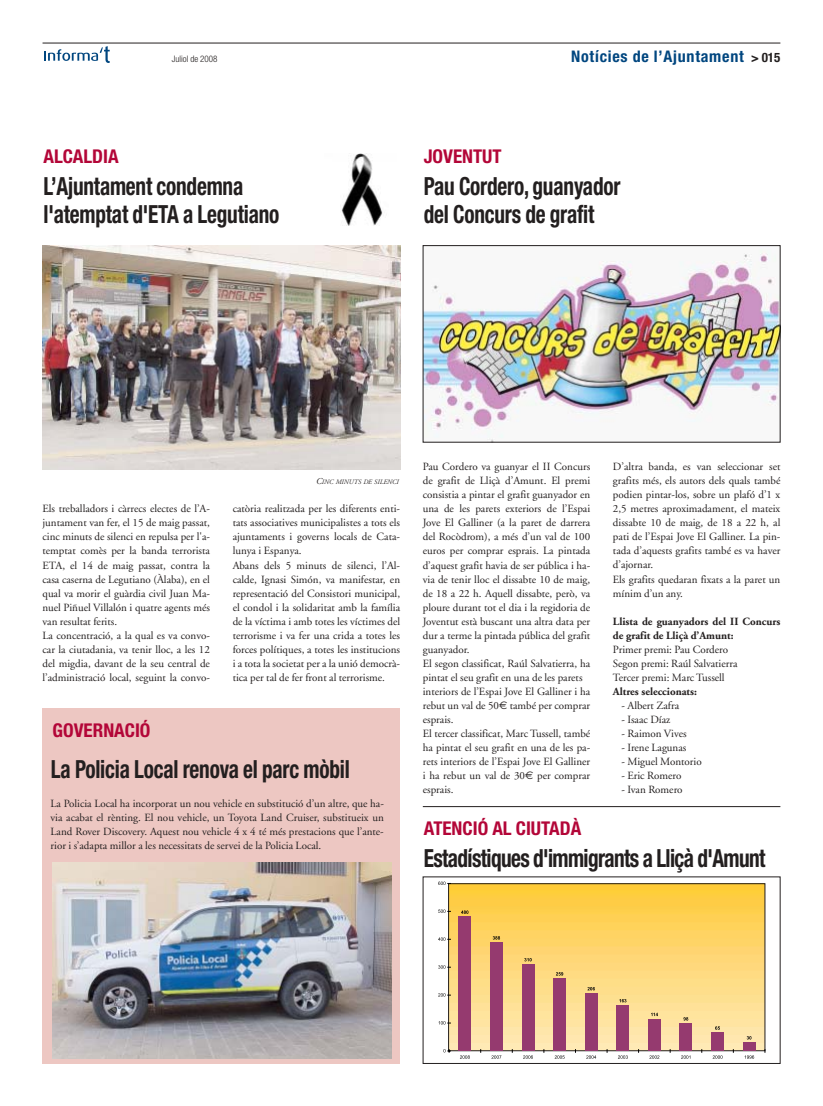
<style>
.page{position:relative;width:823px;height:1106px;background:#fff}
.page>*{position:absolute;margin:0;border:0;box-sizing:border-box;transform-origin:0 0}
.t1{font:700 condensed 25px/28px "Helvetica Neue";letter-spacing:-.01em;color:#231f1f;scale:.85 1}
.t2{font:700 condensed 25px "Helvetica Neue";letter-spacing:-.03em;color:#231f1f;scale:.85 1}
.t3{font:700 condensed 19px "Helvetica Neue";color:#b30638}
.t4{font:700 condensed 16px "Helvetica Neue";letter-spacing:.05em;color:#00467f}
.t5{font:11px/14px "Adobe Garamond";color:#231f1f}
.t6{font:700 11px/14px "Adobe Garamond";color:#231f1f}
.t7{font:300 condensed 9px "Helvetica Neue";color:#231f1f}
.t8{font:italic 6.8px "Adobe Garamond";color:#231f1f}
.s1{font-size:13px;color:#231f1f}
.s2{font-size:9px}
.s3{font-family:"Euro Sans"}
</style>
<div class="page">
<hr style="left:42px;top:43px;width:738px;height:1px;background:#231f1f">
<svg style="left:44px;top:46px;width:66px;height:17px"></svg>
<img style="left:42px;top:245px;width:358px;height:224px">
<img style="left:341px;top:154px;width:42px;height:72px">
<img style="left:424px;top:249px;width:354px;height:191px">
<div style="left:422px;top:245px;width:358px;height:197px;border:1px solid #231f1f"></div>
<img style="left:450px;top:885px;width:312px;height:163px">
<div style="left:448px;top:883px;width:316px;height:167px;border:1px solid #231f1f"></div>
<div style="left:458px;top:917px;width:13px;height:134px;background:#953a6f"></div>
<div style="left:490px;top:942px;width:12px;height:109px;background:#953a6f"></div>
<div style="left:521px;top:964px;width:13px;height:87px;background:#953a6f"></div>
<div style="left:553px;top:978px;width:12px;height:73px;background:#953a6f"></div>
<div style="left:584px;top:993px;width:13px;height:58px;background:#953a6f"></div>
<div style="left:616px;top:1005px;width:12px;height:46px;background:#953a6f"></div>
<div style="left:647px;top:1019px;width:13px;height:32px;background:#953a6f"></div>
<div style="left:679px;top:1023px;width:13px;height:28px;background:#953a6f"></div>
<div style="left:710px;top:1032px;width:13px;height:19px;background:#953a6f"></div>
<div style="left:742px;top:1042px;width:13px;height:9px;background:#953a6f"></div>
<svg style="left:461px;top:910px;width:7px;height:3px"></svg>
<svg style="left:492px;top:936px;width:7px;height:3px"></svg>
<svg style="left:524px;top:958px;width:7px;height:3px"></svg>
<svg style="left:555px;top:972px;width:8px;height:3px"></svg>
<svg style="left:587px;top:987px;width:7px;height:3px"></svg>
<svg style="left:619px;top:999px;width:7px;height:3px"></svg>
<svg style="left:650px;top:1012px;width:7px;height:4px"></svg>
<svg style="left:683px;top:1017px;width:4px;height:3px"></svg>
<svg style="left:714px;top:1026px;width:5px;height:3px"></svg>
<svg style="left:746px;top:1036px;width:5px;height:3px"></svg>
<svg style="left:443px;top:1049px;width:7px;height:3px"></svg>
<svg style="left:438px;top:1021px;width:12px;height:3px"></svg>
<svg style="left:438px;top:993px;width:12px;height:3px"></svg>
<svg style="left:438px;top:965px;width:12px;height:3px"></svg>
<svg style="left:438px;top:937px;width:12px;height:3px"></svg>
<svg style="left:438px;top:909px;width:12px;height:3px"></svg>
<svg style="left:438px;top:881px;width:12px;height:4px"></svg>
<svg style="left:460px;top:1055px;width:9px;height:3px"></svg>
<svg style="left:491px;top:1055px;width:10px;height:3px"></svg>
<svg style="left:523px;top:1055px;width:9px;height:3px"></svg>
<svg style="left:554px;top:1055px;width:10px;height:3px"></svg>
<svg style="left:586px;top:1055px;width:9px;height:3px"></svg>
<svg style="left:618px;top:1055px;width:9px;height:3px"></svg>
<svg style="left:649px;top:1055px;width:10px;height:3px"></svg>
<svg style="left:681px;top:1055px;width:9px;height:3px"></svg>
<svg style="left:712px;top:1055px;width:10px;height:3px"></svg>
<svg style="left:744px;top:1055px;width:9px;height:3px"></svg>
<div style="left:42px;top:708px;width:358px;height:355px;background:#edc7c2"></div>
<img style="left:52px;top:862px;width:339px;height:196px">
<hr style="left:422px;top:806px;width:358px;height:1px;background:#231f1f">
<h2 class="t3" style="left:43px;top:149px;width:76px">ALCALDIA</h2>
<p class="t7" style="left:172px;top:55px;width:47px">Juliol de 2008</p>
<h3 class="t4" style="left:570px;top:50px;width:211px">Notícies de l’Ajuntament <span class="s1">&gt; 015</span></h3>
<h2 class="t3" style="left:423px;top:149px;width:79px">JOVENTUT</h2>
<h1 class="t1" style="left:43px;top:174px;width:279px">L’Ajuntament condemna l'atemptat d'ETA a Legutiano</h1>
<h1 class="t1" style="left:423px;top:174px;width:233px">Pau Cordero, guanyador del Concurs de grafit</h1>
<p class="t8" style="left:316px;top:479px;width:84px"><span class="s2">C</span>INC MINUTS DE SILENCI</p>
<p class="t5" style="left:42px;top:503px;width:169px">Els treballadors i càrrecs electes de l’A&shy;juntament van fer, el 15 de maig passat, cinc minuts de silenci en repulsa per l'a&shy;temptat comès per la banda terrorista ETA, el 14 de maig passat, contra la casa caserna de Legutiano (Àlaba), en el qual va morir el guàrdia civil Juan Ma&shy;nuel Piñuel Villalón i quatre agents més van resultat ferits.<br>La concentració, a la qual es va convo&shy;car la ciutadania, va tenir lloc, a les 12 del migdia, davant de la seu central de l’administració local, seguint la convo-</p>
<p class="t5" style="left:232px;top:503px;width:169px">catòria realitzada per les diferents enti&shy;tats associatives municipalistes a tots els ajuntaments i governs locals de Cata&shy;lunya i Espanya.<br>Abans dels 5 minuts de silenci, l’Al&shy;calde, Ignasi Simón, va manifestar, en representació del Consistori municipal, el condol i la solidaritat amb la família de la víctima i amb totes les víctimes del terrorisme i va fer una crida a totes les forces polítiques, a totes les institucions i a tota la societat per a la unió democrà&shy;tica per tal de fer front al terrorisme.</p>
<h2 class="t3" style="left:53px;top:723px;width:99px">GOVERNACIÓ</h2>
<h1 class="t1" style="left:51px;top:757px;width:353px">La Policia Local renova el parc mòbil</h1>
<p class="t5" style="left:50px;top:797px;width:334px;text-align:justify">La Policia Local ha incorporat un nou vehicle en substitució d’un altre, que ha&shy;via acabat el rènting. El nou vehicle, un Toyota Land Cruiser, substitueix un Land Rover Discovery. Aquest nou vehicle 4 x 4 té més prestacions que l’ante&shy;rior i s’adapta millor a les necessitats de servei de la Policia Local.</p>
<p class="t5" style="left:422px;top:461px;width:169px">Pau Cordero va guanyar el II Concurs de grafit de Lliçà d’Amunt. El premi consistia a pintar el grafit guanyador en una de les parets exteriors de l’Espai Jove El Galliner (a la paret de darrera del Rocòdrom), a més d’un val de 100 euros per comprar esprais. La pintada d’aquest grafit havia de ser pública i ha&shy;via de tenir lloc el dissabte 10 de maig, de 18 a 22 h. Aquell dissabte, però, va ploure durant tot el dia i la regidoria de Joventut està buscant una altra data per dur a terme la pintada pública del grafit guanyador.<br>El segon classificat, Raúl Salvatierra, ha pintat el seu grafit en una de les parets interiors de l’Espai Jove El Galliner i ha rebut un val de 50<span class="s3">€</span> també per comprar esprais.<br>El tercer classificat, Marc Tussell, també ha pintat el seu grafit en una de les pa&shy;rets interiors de l’Espai Jove El Galliner i ha rebut un val de 30<span class="s3">€</span> per comprar esprais.</p>
<p class="t5" style="left:612px;top:461px;width:169px">D’altra banda, es van seleccionar set grafits més, els autors dels quals també podien pintar-los, sobre un plafó d’1 x 2,5 metres aproximadament, el mateix dissabte 10 de maig, de 18 a 22 h, al pati de l’Espai Jove El Galliner. La pin&shy;tada d’aquests grafits també es va haver d’ajornar.<br>Els grafits quedaran fixats a la paret un mínim d’un any.</p>
<p class="t6" style="left:612px;top:615px;width:169px">Llista de guanyadors del II Concurs de grafit de Lliçà d’Amunt:</p>
<p class="t5" style="left:612px;top:643px;width:126px">Primer premi: Pau Cordero<br>Segon premi: Raúl Salvatierra<br>Tercer premi: Marc Tussell</p>
<p class="t6" style="left:612px;top:685px;width:85px">Altres seleccionats:</p>
<p class="t5" style="left:621px;top:699px;width:59px">- Albert Zafra</p>
<p class="t5" style="left:621px;top:713px;width:50px">- Isaac Díaz</p>
<p class="t5" style="left:621px;top:727px;width:67px">- Raimon Vives</p>
<p class="t5" style="left:621px;top:741px;width:66px">- Irene Lagunas</p>
<p class="t5" style="left:621px;top:755px;width:82px">- Miguel Montorio</p>
<p class="t5" style="left:621px;top:769px;width:61px">- Eric Romero</p>
<p class="t5" style="left:621px;top:783px;width:63px">- Ivan Romero</p>
<h2 class="t3" style="left:423px;top:821px;width:159px">ATENCIÓ AL CIUTADÀ</h2>
<h1 class="t2" style="left:423px;top:849px;width:403px">Estadístiques d'immigrants a Lliçà d'Amunt</h1>
</div>
